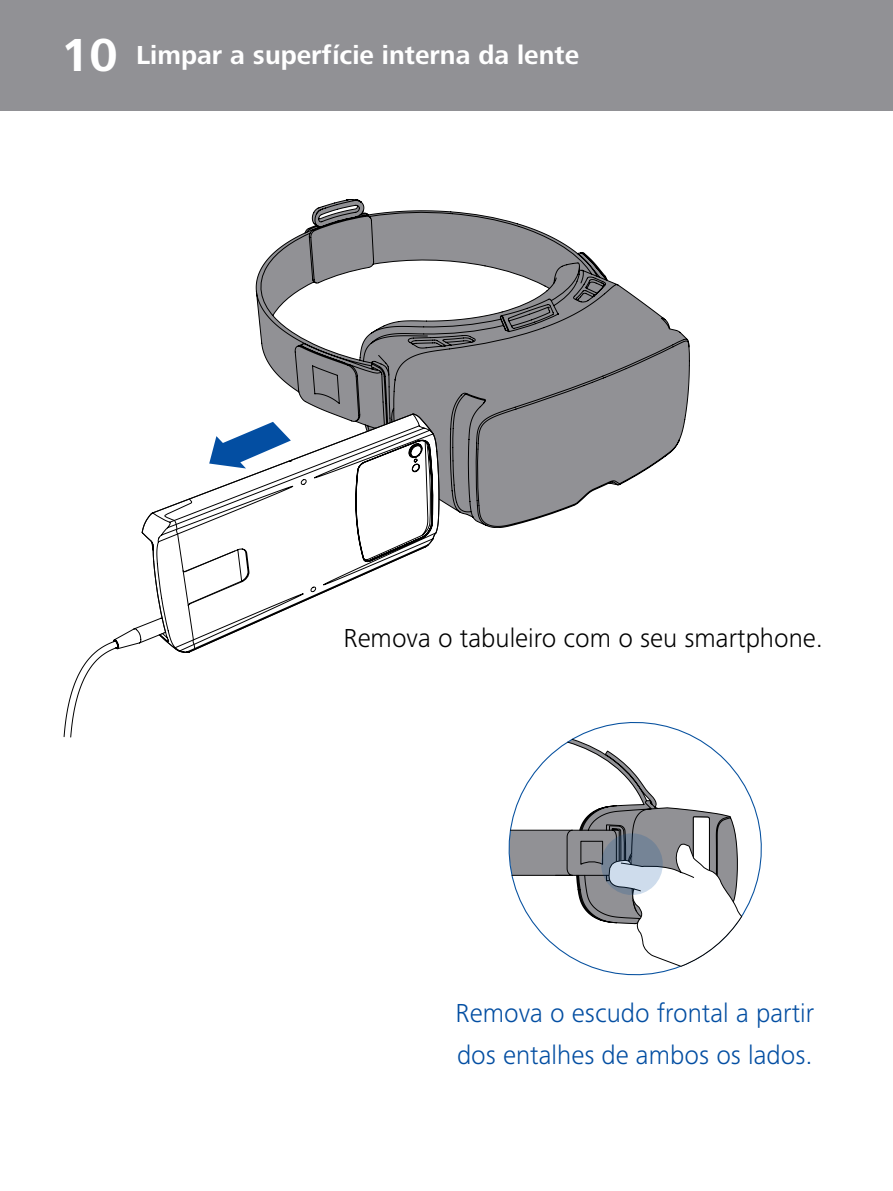
<style>
.page{position:relative;width:893px;height:1191px;background:#fff}
.page>*{position:absolute;margin:0;border:0;box-sizing:border-box;transform-origin:0 0}
.t1{font:300 27px/42px "Zeiss Frutiger Next Pro";color:#034ea2}
.t2{font:300 27px "Zeiss Frutiger Next Pro";color:#000}
.t3{font:700 27px "Zeiss Frutiger Next Pro";color:#fff}
.s1{font-size:48px}
</style>
<div class="page">
<div style="left:0;top:0;width:893px;height:111px;background:#919195"></div>
<svg style="left:572px;top:722px;width:190px;height:254px"></svg>
<svg style="left:508px;top:739px;width:234px;height:228px"></svg>
<svg style="left:256px;top:200px;width:434px;height:328px"></svg>
<svg style="left:688px;top:346px;width:2px;height:20px"></svg>
<svg style="left:63px;top:625px;width:78px;height:112px"></svg>
<svg style="left:141px;top:413px;width:299px;height:240px"></svg>
<p class="t3" style="left:61px;top:40px;width:519px"><span class="s1">10</span> Limpar a superfície interna da lente</p>
<p class="t2" style="left:344px;top:622px;width:481px">Remova o tabuleiro com o seu smartphone.</p>
<p class="t1" style="left:456px;top:991px;width:360px">Remova o escudo frontal a partir dos entalhes de ambos os lados.</p>
</div>
